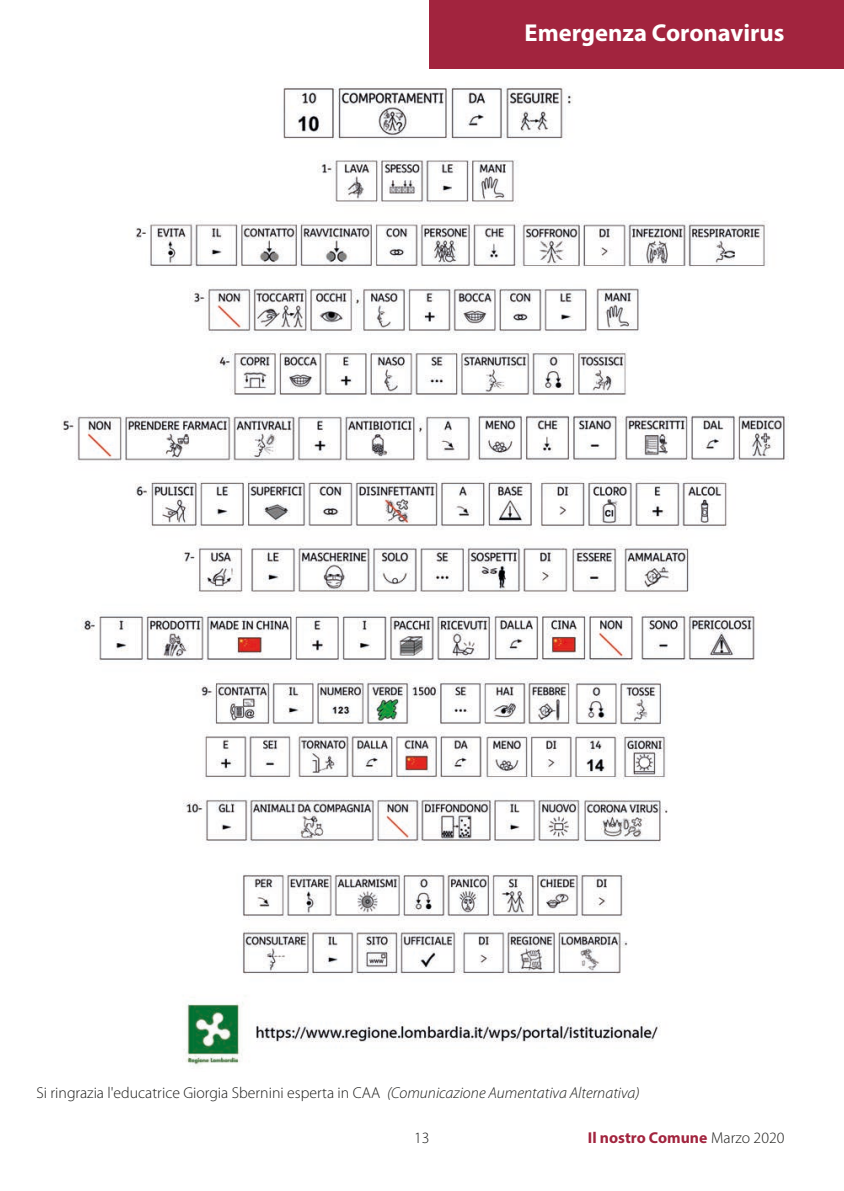
<style>
.page{position:relative;width:844px;height:1191px;background:#fff}
.page>*{position:absolute;margin:0;border:0;box-sizing:border-box;transform-origin:0 0}
.t1{font:700 24.5px "Myriad Pro";color:#fff}
.t2{font:300 15.75px "Myriad Pro";color:#1d1d1b}
.t3{font:700 15.75px "Myriad Pro";color:#a2243e}
.s1{font-style:italic}
.s2{font-weight:300;color:#1d1d1b}
</style>
<div class="page">
<div style="left:430px;top:0;width:413px;height:68px;background:#a2243e"></div>
<img style="left:61px;top:86px;width:728px;height:980px">
<p class="t1" style="left:524px;top:16px;width:261px">Emergenza Coronavirus</p>
<p class="t2" style="left:36px;top:1083px;width:604px">Si ringrazia l'educatrice Giorgia Sbernini esperta in CAA <span class="s1">(Comunicazione Aumentativa Alternativa)</span></p>
<p class="t2" style="left:414px;top:1128px;width:17px">13</p>
<p class="t3" style="left:587px;top:1127px;width:198px">Il nostro Comune <span class="s2">Marzo 2020</span></p>
</div>
